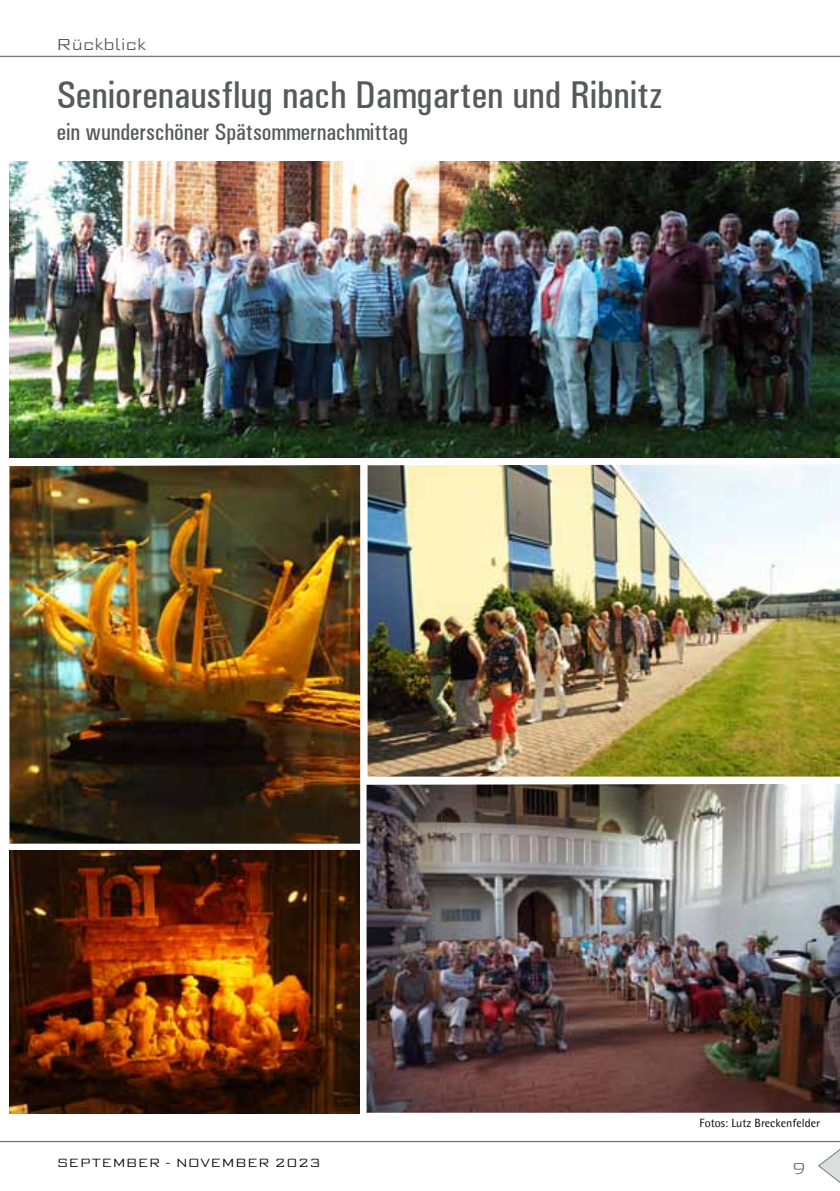
<style>
.page{position:relative;width:840px;height:1191px;background:#fff}
.page>*{position:absolute;margin:0;border:0;box-sizing:border-box;transform-origin:0 0}
.t1{font:500 condensed 38.8px "Univers";color:#58595b}
.t2{font:500 condensed 24px "Univers";color:#58595b}
.t3{font:300 16px "Morris Sans Com";color:#58595b}
.t4{font:300 16px "Morris Sans Com";color:#77787b}
.t5{font:12px "Agfa Rotis Semisans";color:#0a0a0b}
.t6{font:300 12px "Morris Sans Com";color:#000}
</style>
<div class="page">
<svg style="left:0;top:1140px;width:839px;height:42px"></svg>
<svg style="left:0;top:55px;width:839px;height:2px;background:#a9a9ab"></svg>
<img style="left:9px;top:161px;width:830px;height:297px">
<img style="left:366px;top:784px;width:473px;height:328px">
<img style="left:367px;top:464px;width:472px;height:312px">
<img style="left:9px;top:850px;width:350px;height:263px">
<img style="left:9px;top:465px;width:351px;height:378px">
<p class="t3" style="left:56px;top:33px;width:91px">RÜCKBLICK</p>
<p class="t1" style="left:57px;top:72px;width:607px">Seniorenausflug nach Damgarten und Ribnitz</p>
<p class="t2" style="left:57px;top:118px;width:352px">ein wunderschöner Spätsommernachmittag</p>
<p class="t6" style="left:57px;top:1154px;width:266px">SEPTEMBER - NOVEMBER 2023</p>
<p class="t5" style="left:699px;top:1115px;width:122px">Fotos: Lutz Breckenfelder</p>
<p class="t4" style="left:790px;top:1157px;width:17px">9</p>
</div>
